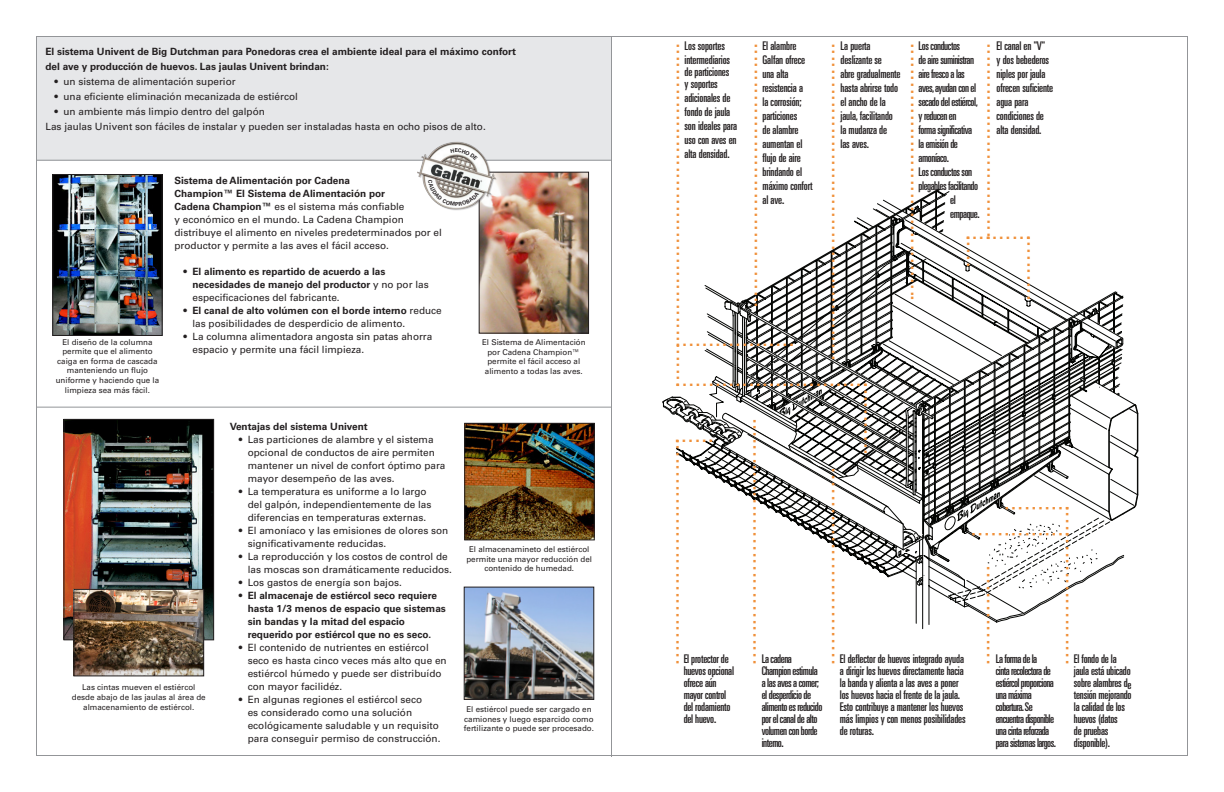
<style>
.page{position:relative;width:1224px;height:792px;background:#fff}
.page>*{position:absolute;margin:0;border:0;box-sizing:border-box;transform-origin:0 0}
.t1{font:ultra-condensed 20px "Univers";color:#f0913b}
.t2{font:ultra-condensed 12px/14px "Univers";letter-spacing:-.015em;color:#231f20}
.t3{font:ultra-condensed 12px/12px "Univers";letter-spacing:-.035em;color:#231f20}
.t4{font:ultra-condensed 12px/12px "Univers";letter-spacing:-.045em;color:#231f20}
.t5{font:10px/13px "Univers LT Std";color:#231f20}
.t6{font:700 10px/13px "Univers LT Std";color:#231f20}
.t7{font:8px/9.6px "Univers LT Std";color:#231f20;text-align:center}
.s1{font-weight:700}
.s2{font-weight:400}
</style>
<div class="page">
<div style="left:36px;top:36px;width:576px;height:124px;background:#e6e7e9"></div>
<hr style="left:36px;top:160px;width:576px;height:1px;background:#939598">
<hr style="left:611px;top:36px;width:1px;height:721px;background:#939598">
<hr style="left:36px;top:407px;width:576px;height:1px;background:#939598">
<img style="left:54px;top:176px;width:107px;height:158px">
<div style="left:52px;top:174px;width:111px;height:162px;border:1px solid #231f20"></div>
<img style="left:66px;top:421px;width:146px;height:217px">
<div style="left:64px;top:419px;width:150px;height:221px;border:1px solid #231f20"></div>
<img style="left:466px;top:589px;width:126px;height:109px">
<div style="left:464px;top:587px;width:130px;height:113px;border:1px solid #231f20"></div>
<img style="left:466px;top:425px;width:127px;height:113px">
<div style="left:464px;top:423px;width:131px;height:117px;border:1px solid #231f20"></div>
<hr style="left:922px;top:535px;width:1px;height:94px;background:#040503">
<hr style="left:929px;top:586px;width:1px;height:39px;background:#040503">
<hr style="left:1138px;top:413px;width:1px;height:38px;background:#040503">
<hr style="left:1138px;top:457px;width:1px;height:38px;background:#040503">
<svg style="left:662px;top:191px;width:476px;height:431px"></svg>
<img style="left:75px;top:591px;width:127px;height:83px">
<div style="left:73px;top:589px;width:131px;height:87px;border:1px solid #231f20"></div>
<img style="left:481px;top:174px;width:106px;height:158px">
<div style="left:479px;top:172px;width:110px;height:162px;border:1px solid #231f20"></div>
<img style="left:410px;top:142px;width:94px;height:80px">
<svg style="left:451px;top:148px;width:27px;height:13px"></svg>
<svg style="left:428px;top:179px;width:51px;height:27px"></svg>
<p class="t6" style="left:46px;top:44px;width:472px;line-height:15px">El sistema Univent de Big Dutchman para Ponedoras crea el ambiente ideal para el máximo confort del ave y producción de huevos. Las jaulas Univent brindan:</p>
<p class="t5" style="left:54px;top:75px;width:183px">• un sistema de alimentación superior</p>
<p class="t5" style="left:54px;top:90px;width:245px">• una eficiente eliminación mecanizada de estiércol</p>
<p class="t5" style="left:54px;top:105px;width:212px">• un ambiente más limpio dentro del galpón</p>
<p class="t5" style="left:46px;top:120px;width:442px">Las jaulas Univent son fáciles de instalar y pueden ser instaladas hasta en ocho pisos de alto.</p>
<p class="t7" style="left:56px;top:337px;width:105px">El diseño de la columna permite que el alimento caiga en forma de cascada manteniendo un flujo uniforme y haciendo que la limpieza sea más fácil.</p>
<p class="t5" style="left:174px;top:174px;width:269px"><span class="s1">Sistema de Alimentación por Cadena<br>Champion™ El Sistema de Alimentación por<br>Cadena Champion™</span> es el sistema más confiable<br>y económico en el mundo. La Cadena Champion distribuye el alimento en niveles predeterminados por el productor y permite a las aves el fácil acceso.</p>
<p class="t6" style="left:192px;top:265px;width:238px;text-indent:-9px">• El alimento es repartido de acuerdo a las necesidades de manejo del productor <span class="s2">y no por las especificaciones del fabricante.</span></p>
<p class="t5" style="left:192px;top:304px;width:251px;text-indent:-9px"><span class="s1">• El canal de alto volúmen con el borde interno</span> reduce las posibilidades de desperdicio de alimento.</p>
<p class="t5" style="left:192px;top:330px;width:241px;text-indent:-9px">• La columna alimentadora angosta sin patas ahorra espacio y permite una fácil limpieza.</p>
<p class="t7" style="left:482px;top:338px;width:105px">El Sistema de Alimentación por Cadena Champion™ permite el fácil acceso al</p>
<p class="t7" style="left:485px;top:366px;width:99px">alimento a todas las aves.</p>
<p class="t7" style="left:72px;top:683px;width:135px">Las cintas mueven el estiércol desde abajo de las jaulas al área de almacenamiento de estiércol.</p>
<p class="t6" style="left:230px;top:420px;width:140px">Ventajas del sistema Univent</p>
<p class="t5" style="left:248px;top:433px;width:199px;text-indent:-9px">• Las particiones de alambre y el sistema opcional de conductos de aire permiten mantener un nivel de confort óptimo para mayor desempeño de las aves.</p>
<p class="t5" style="left:248px;top:485px;width:185px;text-indent:-9px">• La temperatura es uniforme a lo largo del galpón, independientemente de las diferencias en temperaturas externas.</p>
<p class="t5" style="left:248px;top:524px;width:202px;text-indent:-9px">• El amoníaco y las emisiones de olores son significativamente reducidas.</p>
<p class="t5" style="left:248px;top:550px;width:206px;text-indent:-9px">• La reproducción y los costos de control de las moscas son dramáticamente reducidos.</p>
<p class="t5" style="left:239px;top:576px;width:165px">• Los gastos de energía son bajos.</p>
<p class="t6" style="left:248px;top:589px;width:200px;text-indent:-9px">• El almacenaje de estiércol seco requiere hasta 1/3 menos de espacio que sistemas sin bandas y la mitad del espacio requerido por estiércol que no es seco.</p>
<p class="t5" style="left:248px;top:641px;width:200px;text-indent:-9px">• El contenido de nutrientes en estiércol seco es hasta cinco veces más alto que en estiércol húmedo y puede ser distribuído con mayor facilidéz.</p>
<p class="t5" style="left:248px;top:693px;width:194px;text-indent:-9px">• En algunas regiones el estiércol seco<br>es considerado como una solución ecológicamente saludable y un requisito para conseguir permiso de construcción.</p>
<p class="t7" style="left:469px;top:545px;width:122px">El almacenamineto del estiércol</p>
<p class="t7" style="left:466px;top:554px;width:127px">permite una mayor reducción del</p>
<p class="t7" style="left:484px;top:564px;width:91px">contenido de humedad.</p>
<p class="t7" style="left:466px;top:705px;width:127px">El estiércol puede ser cargado en</p>
<p class="t7" style="left:464px;top:714px;width:131px">camiones y luego esparcido como</p>
<p class="t7" style="left:464px;top:724px;width:132px">fertilizante o puede ser procesado.</p>
<p class="t2" style="left:685px;top:39px;width:47px">Los soportes intermediarios</p>
<p class="t2" style="left:685px;top:66px;width:46px;line-height:12px">de particiones y soportes</p>
<p class="t2" style="left:685px;top:91px;width:54px">adicionales de fondo de jaula son ideales para uso con aves en alta densidad.</p>
<p class="t2" style="left:763px;top:39px;width:51px">El alambre<br>Galfan ofrece una alta resistencia a<br>la corrosión; particiones<br>de alambre aumentan el flujo de aire brindando el máximo confort al ave.</p>
<p class="t2" style="left:841px;top:39px;width:62px">La puerta deslizante se<br>abre gradualmente hasta abrirse todo el ancho de la jaula, facilitando la mudanza de<br>las aves.</p>
<p class="t3" style="left:919px;top:40px;width:43px">Los conductos</p>
<p class="t2" style="left:997px;top:39px;width:58px">El canal en "V"<br>y dos bebederos niples por jaula ofrecen suficiente agua para condiciones de alta densidad.</p>
<p class="t1" style="left:773px;top:44px;width:264px;rotate:90deg">.........................................</p>
<p class="t1" style="left:851px;top:44px;width:317px;rotate:90deg">.................................................</p>
<p class="t1" style="left:930px;top:44px;width:257px;rotate:90deg">........................................</p>
<p class="t1" style="left:1006px;top:44px;width:197px;rotate:90deg">...............................</p>
<p class="t1" style="left:695px;top:44px;width:344px;rotate:90deg">.....................................................</p>
<p class="t3" style="left:919px;top:54px;width:57px">de aire suministran</p>
<p class="t3" style="left:919px;top:68px;width:48px">aire fresco a las</p>
<p class="t3" style="left:919px;top:82px;width:59px">aves,ayudan con el</p>
<p class="t3" style="left:919px;top:96px;width:61px">secado del estiércol,</p>
<p class="t3" style="left:919px;top:110px;width:39px">y reducen en</p>
<p class="t3" style="left:919px;top:124px;width:55px">forma significativa</p>
<p class="t3" style="left:919px;top:138px;width:41px">la emisión de</p>
<p class="t3" style="left:919px;top:152px;width:32px">amoníaco.</p>
<p class="t3" style="left:919px;top:166px;width:55px">Los conductos son</p>
<p class="t3" style="left:919px;top:180px;width:61px">plegables facilitando</p>
<p class="t2" style="left:950px;top:193px;width:7px">el</p>
<p class="t2" style="left:950px;top:207px;width:31px">empaque.</p>
<p class="t1" style="left:986px;top:236px;width:32px;rotate:90deg">.....</p>
<p class="t1" style="left:1046px;top:236px;width:66px;rotate:90deg">..........</p>
<p class="t1" style="left:966px;top:220px;width:66px">..........</p>
<p class="t1" style="left:676px;top:328px;width:119px">..................</p>
<p class="t1" style="left:883px;top:383px;width:72px;rotate:90deg">...........</p>
<p class="t1" style="left:676px;top:368px;width:193px">.............................</p>
<p class="t1" style="left:737px;top:664px;width:246px;rotate:-90deg">.....................................</p>
<p class="t1" style="left:676px;top:423px;width:39px">......</p>
<p class="t1" style="left:660px;top:664px;width:226px;rotate:-90deg">..................................</p>
<p class="t1" style="left:816px;top:664px;width:197px;rotate:-90deg">.............................</p>
<p class="t1" style="left:1069px;top:525px;width:66px;rotate:-180deg">........ ..</p>
<p class="t1" style="left:1069px;top:552px;width:99px;rotate:-180deg">............. ..</p>
<p class="t1" style="left:1050px;top:664px;width:159px;rotate:-90deg">........................</p>
<p class="t1" style="left:971px;top:664px;width:99px;rotate:-90deg">...............</p>
<p class="t2" style="left:684px;top:652px;width:52px;line-height:12.1px">El protector de huevos opcional ofrece aún mayor control del rodamiento del huevo.</p>
<p class="t3" style="left:762px;top:652px;width:62px">La cadena<br>Champion estimula a las aves a comer; el desperdicio de alimento es reducido por el canal de alto volumen con borde interno.</p>
<p class="t4" style="left:996px;top:652px;width:62px">La forma de la<br>cinta recolectorade estiércol proporciona una máxima cobertura.Se encuentra disponible una cinta reforzada para sistemas largos.</p>
<p class="t2" style="left:1074px;top:653px;width:59px;line-height:12px">El fondo de la jaula está ubicado sobre alambres de tensión mejorando la calidad de los huevos (datos<br>de pruebas disponible).</p>
<p class="t2" style="left:840px;top:653px;width:127px;line-height:12px">El deflector de huevos integrado ayuda a dirigir los huevos directamente hacia la banda y alienta a las aves a poner los huevos hacia el frente de la jaula.<br>Esto contribuye a mantener los huevos más limpios y con menos posibilidades de roturas.</p>
</div>
